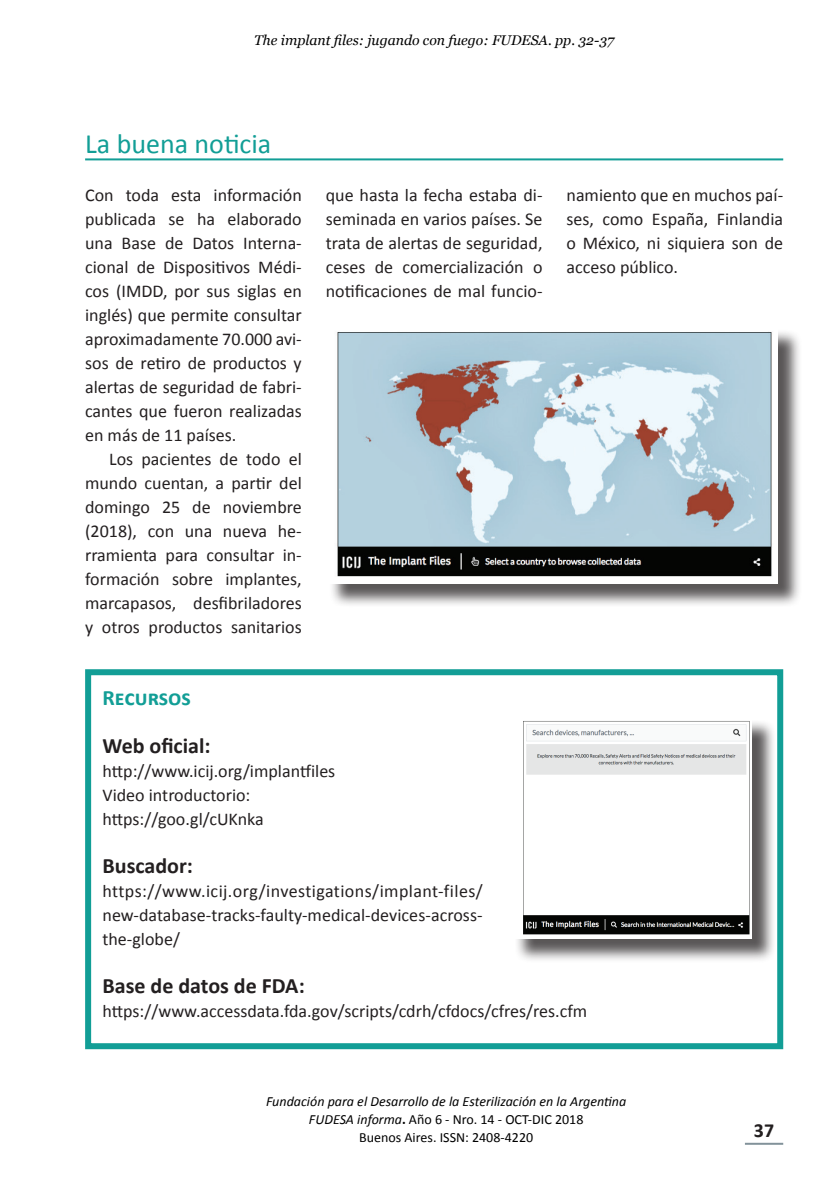
<style>
.page{position:relative;width:840px;height:1191px;background:#fff}
.page>*{position:absolute;margin:0;border:0;box-sizing:border-box;transform-origin:0 0}
.t1{font:28px "Calibri";color:#129e96}
.t2{font:700 22px "Calibri";color:#231f20}
.t3{font:700 22px "Calibri";color:#129e96}
.t4{font:700 20px "Calibri";color:#231f20}
.t5{font:18px/24px "Calibri";color:#231f20;text-align:justify}
.t6{font:italic 14px/18px "Calibri";color:#000;text-align:center}
.t7{font:italic 14px "Georgia";color:#000}
.s1{font-weight:700;font-style:normal}
.s2{font-style:normal}
</style>
<div class="page">
<hr style="left:744px;top:1142px;width:38px;height:2px;background:#82929a">
<hr style="left:85px;top:158px;width:697px;height:2px;background:#129e96">
<div style="left:85px;top:669px;width:697px;height:380px;border:6px solid #129e96"></div>
<div style="left:514px;top:719px;width:262px;height:244px;background:#231f20;opacity:.75"></div>
<img style="left:514px;top:719px;width:237px;height:219px">
<div style="left:328px;top:329px;width:474px;height:279px;background:#231f20;opacity:.75"></div>
<img style="left:328px;top:329px;width:449px;height:254px">
<p class="t7" style="left:254px;top:30px;width:361px">The implant files: jugando con fuego: FUDESA. pp. 32-37</p>
<h1 class="t1" style="left:85px;top:126px;width:188px">La buena noticia</h1>
<p class="t5" style="left:85px;top:183px;width:218px">Con toda esta información publicada se ha elaborado una Base de Datos Interna&shy;cional de Dispositivos Médi&shy;cos (IMDD, por sus siglas en inglés) que permite consultar aproximadamente 70.000 avi&shy;sos de retiro de productos y alertas de seguridad de fabri&shy;cantes que fueron realizadas en más de 11 países.</p>
<p class="t5" style="left:85px;top:447px;width:218px;text-indent:24px">Los pacientes de todo el mundo cuentan, a partir del domingo 25 de noviembre (2018), con una nueva he&shy;rramienta para consultar in&shy;formación sobre implantes, marcapasos, desfibriladores y otros productos sanitarios</p>
<p class="t5" style="left:325px;top:183px;width:218px">que hasta la fecha estaba di&shy;seminada en varios países. Se trata de alertas de seguridad, ceses de comercialización o notificaciones de mal funcio-</p>
<p class="t5" style="left:566px;top:183px;width:218px">namiento que en muchos paí&shy;ses, como España, Finlandia o México, ni siquiera son de acceso público.</p>
<p class="t3" style="left:102px;top:683px;width:90px">Recursos</p>
<p class="t2" style="left:102px;top:731px;width:109px">Web oficial:</p>
<p class="t5" style="left:102px;top:759px;width:234px;text-align:left">http://www.icij.org/implantfiles<br>Video introductorio: https://goo.gl/cUKnka</p>
<p class="t2" style="left:102px;top:851px;width:92px">Buscador:</p>
<p class="t5" style="left:102px;top:879px;width:381px">https://www.icij.org/investigations/implant-files/ new-database-tracks-faulty-medical-devices-across&shy;the-globe/</p>
<p class="t2" style="left:102px;top:971px;width:204px">Base de datos de FDA:</p>
<p class="t5" style="left:102px;top:999px;width:486px">https://www.accessdata.fda.gov/scripts/cdrh/cfdocs/cfres/res.cfm</p>
<p class="t6" style="left:266px;top:1092px;width:361px">Fundación para el Desarrollo de la Esterilización en la Argentina<br>FUDESA informa<span class="s1">.</span> <span class="s2">Año 6 - Nro. 14 - OCT-DIC 2018<br>Buenos Aires. ISSN: 2408-4220</span></p>
<p class="t4" style="left:753px;top:1117px;width:22px">37</p>
</div>
